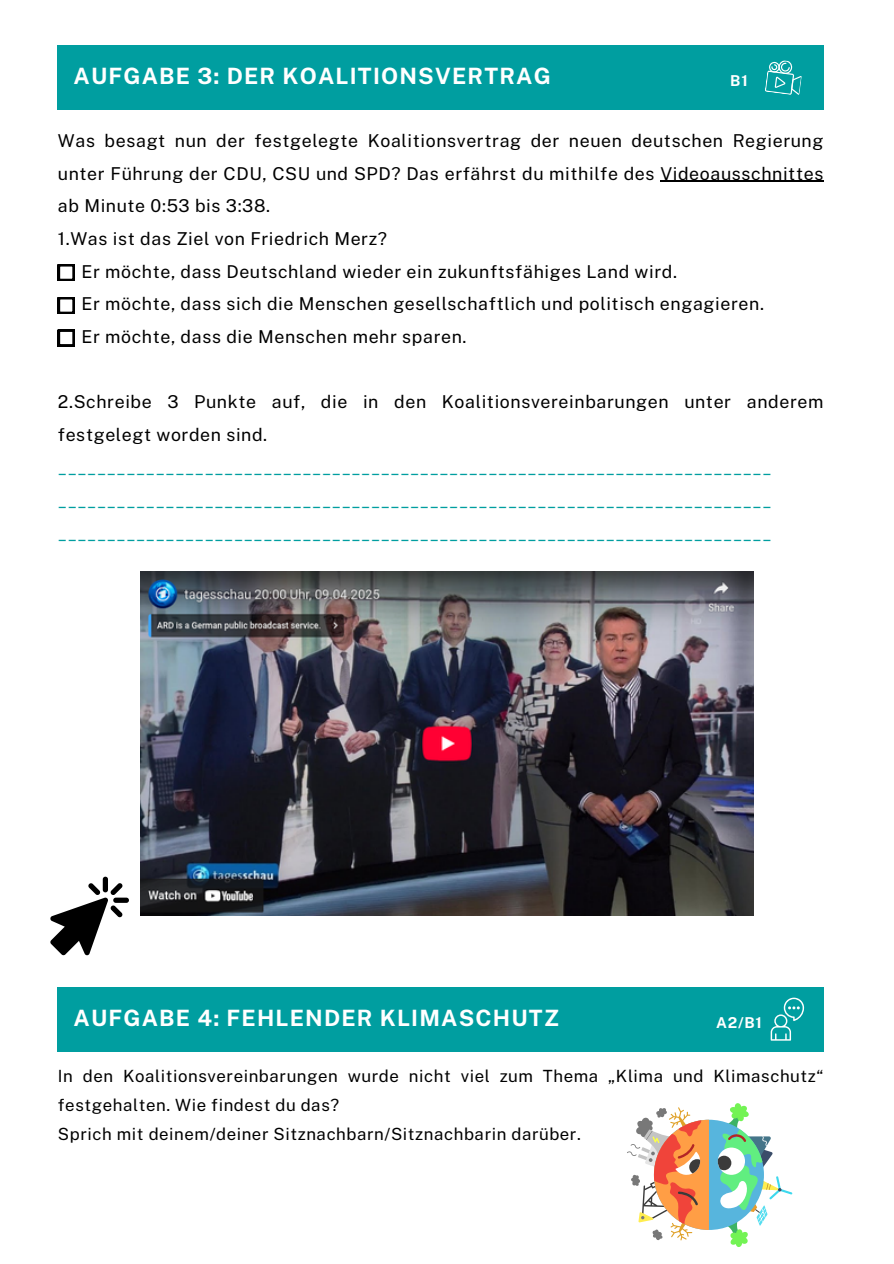
<style>
.page{position:relative;width:894px;height:1264px;background:#fff}
.page>*{position:absolute;margin:0;border:0;box-sizing:border-box;transform-origin:0 0}
.t1{font:700 22.5px "Public Sans";letter-spacing:.055em;color:#fff}
.t2{font:17.7px "Public Sans";letter-spacing:.035em;color:#000}
.t3{font:17.7px/32.7px "Public Sans";letter-spacing:.035em;color:#009ea0}
.t4{font:16.8px/29.2px "Public Sans";letter-spacing:.035em;color:#000}
.t5{font:700 15px "Public Sans";color:#fff}
.s1{color:#000}
</style>
<div class="page">
<div style="left:58px;top:45px;width:765px;height:65px;background:#009ea0"></div>
<hr style="left:660px;top:181px;width:163px;height:1px;background:#000">
<img style="left:140px;top:571px;width:613px;height:344px">
<div style="left:58px;top:986px;width:765px;height:65px;background:#009ea0"></div>
<svg style="left:50px;top:876px;width:79px;height:79px"></svg>
<div style="left:653px;top:1119px;width:110px;height:110px;background:#57b5dd;border-radius:50%"></div>
<svg style="left:627px;top:1107px;width:81px;height:134px"></svg>
<svg style="left:717px;top:1103px;width:76px;height:143px"></svg>
<svg style="left:770px;top:997px;width:33px;height:43px"></svg>
<svg style="left:58px;top:264px;width:17px;height:17px"></svg>
<svg style="left:58px;top:297px;width:17px;height:17px"></svg>
<svg style="left:58px;top:330px;width:17px;height:16px"></svg>
<svg style="left:765px;top:60px;width:37px;height:35px"></svg>
<p class="t1" style="left:73px;top:63px;width:479px">AUFGABE 3: DER KOALITIONSVERTRAG</p>
<h2 class="t5" style="left:730px;top:71px;width:19px">B1</h2>
<p class="t2" style="left:58px;top:130px;width:766px">Was besagt nun der festgelegte Koalitionsvertrag der neuen deutschen Regierung</p>
<p class="t2" style="left:58px;top:163px;width:766px">unter Führung der CDU, CSU und SPD? Das erfährst du mithilfe des Videoausschnittes</p>
<p class="t2" style="left:58px;top:195px;width:214px">ab Minute 0:53 bis 3:38.</p>
<p class="t2" style="left:58px;top:228px;width:330px">1.Was ist das Ziel von Friedrich Merz?</p>
<p class="t2" style="left:81px;top:261px;width:597px">Er möchte, dass Deutschland wieder ein zukunftsfähiges Land wird.</p>
<p class="t2" style="left:81px;top:293px;width:684px">Er möchte, dass sich die Menschen gesellschaftlich und politisch engagieren.</p>
<p class="t2" style="left:81px;top:326px;width:386px">Er möchte, dass die Menschen mehr sparen.</p>
<h1 class="t3" style="left:58px;top:385px;width:766px"><span class="s1">2.Schreibe 3 Punkte auf, die in den Koalitionsvereinbarungen unter anderem festgelegt worden sind. </span>_________________________________________________________________________ _________________________________________________________________________ _________________________________________________________________________</h1>
<h2 class="t1" style="left:73px;top:1005px;width:487px">AUFGABE 4: FEHLENDER KLIMASCHUTZ</h2>
<p class="t5" style="left:715px;top:1013px;width:48px">A2/B1</p>
<p class="t4" style="left:58px;top:1061px;width:766px">In den Koalitionsvereinbarungen wurde nicht viel zum Thema „Klima und Klimaschutz“ festgehalten. Wie findest du das?<br>Sprich mit deinem/deiner Sitznachbarn/Sitznachbarin darüber.</p>
</div>
